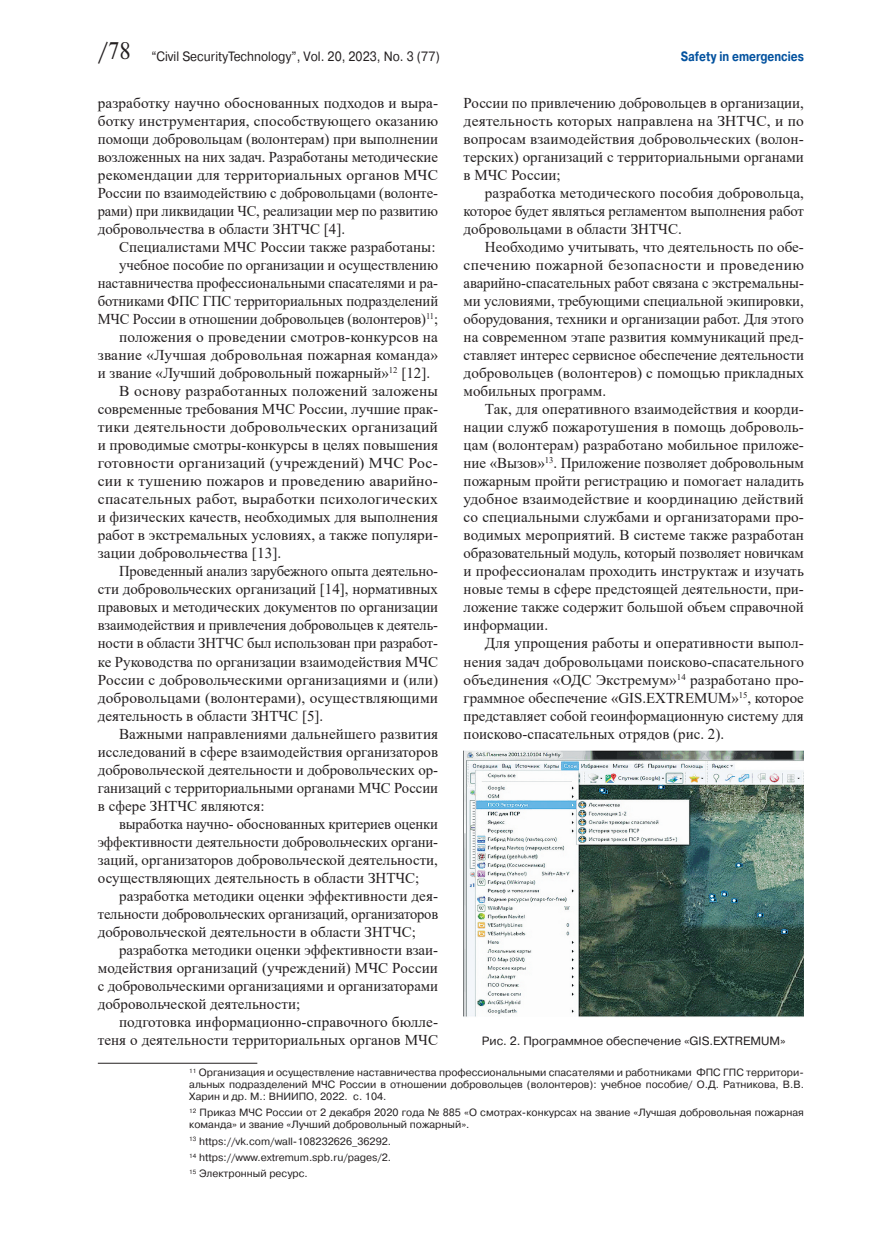
<style>
.page{position:relative;width:872px;height:1234px;background:#fff}
.page>*{position:absolute;margin:0;border:0;box-sizing:border-box;transform-origin:0 0}
.BODY{font:15px/18px "Times New Roman";color:#231f20;text-align:justify}
.BODY-2{font:15px/18px "Times New Roman";color:#231f20;text-align:justify;scale:1.04 1}
.t1{font:13.5px "Pragmatica C";color:#231f20;scale:.9 1}
.t2{font:700 13.5px "Pragmatica C";color:#03529f;scale:.82 1}
.PODRIS{font:12px "Pragmatica C";color:#231f20}
.SNOSKA_body{font:10.5px/12px "Pragmatica C";color:#231f20}
.SNOSKA_first{font:10.5px/12px "Pragmatica C";color:#231f20;text-align:justify}
.s1{font-family:"Newton C";font-size:24px}
</style>
<div class="page">
<img style="left:463px;top:750px;width:341px;height:266px">
<hr style="left:98px;top:1062px;width:159px;height:1px;background:#231f20">
<p class="t1" style="left:98px;top:49px;width:381px"><span class="s1">/78</span> “Civil SecurityTechnology”, Vol. 20, 2023, No. 3 (77)</p>
<p class="t2" style="left:681px;top:48px;width:152px">Safety in emergencies</p>
<p class="BODY" style="left:98px;top:94px;width:342px">разработку научно обоснованных подходов и выра&shy;ботку инструментария, способствующего оказанию помощи добровольцам (волонтерам) при выполнении возложенных на них задач. Разработаны методические рекомендации для территориальных органов МЧС России по взаимодействию с добровольцами (волонте&shy;рами) при ликвидации ЧС, реализации мер по развитию добровольчества в области ЗНТЧС [4].</p>
<p class="BODY" style="left:119px;top:238px;width:318px">Специалистами МЧС России также разработаны:</p>
<p class="BODY" style="left:98px;top:256px;width:342px;text-indent:21px">учебное пособие по организации и осуществлению наставничества профессиональными спасателями и ра&shy;ботниками ФПС ГПС территориальных подразделений МЧС России в отношении добровольцев (волонтеров)<sup>11</sup>;</p>
<p class="BODY" style="left:98px;top:328px;width:342px;text-indent:21px">положения о проведении смотров-конкурсов на звание «Лучшая добровольная пожарная команда» и звание «Лучший добровольный пожарный»<sup>12</sup> [12].</p>
<p class="BODY-2" style="left:98px;top:382px;width:329px;text-indent:21px">В основу разработанных положений заложены современные требования МЧС России, лучшие прак&shy;тики деятельности добровольческих организаций и проводимые смотры-конкурсы в целях повышения готовности организаций (учреждений) МЧС Рос&shy;сии к тушению пожаров и проведению аварийно&shy;спасательных работ, выработки психологических и физических качеств, необходимых для выполнения работ в экстремальных условиях, а также популяри&shy;зации добровольчества [13].</p>
<p class="BODY" style="left:98px;top:562px;width:342px;text-indent:21px">Проведенный анализ зарубежного опыта деятельно&shy;сти добровольческих организаций [14], нормативных правовых и методических документов по организации взаимодействия и привлечения добровольцев к деятель&shy;ности в области ЗНТЧС был использован при разработ&shy;ке Руководства по организации взаимодействия МЧС России с добровольческими организациями и (или) добровольцами (волонтерами), осуществляющими деятельность в области ЗНТЧС [5].</p>
<p class="BODY" style="left:98px;top:724px;width:342px;text-indent:21px">Важными направлениями дальнейшего развития исследований в сфере взаимодействия организаторов добровольческой деятельности и добровольческих ор&shy;ганизаций с территориальными органами МЧС России в сфере ЗНТЧС являются:</p>
<p class="BODY" style="left:98px;top:814px;width:342px;text-indent:21px">выработка научно- обоснованных критериев оценки эффективности деятельности добровольческих органи&shy;заций, организаторов добровольческой деятельности, осуществляющих деятельность в области ЗНТЧС;</p>
<p class="BODY" style="left:98px;top:886px;width:342px;text-indent:21px">разработка методики оценки эффективности дея&shy;тельности добровольческих организаций, организаторов добровольческой деятельности в области ЗНТЧС;</p>
<p class="BODY" style="left:98px;top:940px;width:342px;text-indent:21px">разработка методики оценки эффективности взаи&shy;модействия организаций (учреждений) МЧС России с добровольческими организациями и организаторами добровольческой деятельности;</p>
<p class="BODY" style="left:98px;top:1012px;width:342px;text-align:right">подготовка информационно-справочного бюлле&shy;теня о деятельности территориальных органов МЧС</p>
<p class="BODY" style="left:463px;top:94px;width:342px">России по привлечению добровольцев в организации, деятельность которых направлена на ЗНТЧС, и по вопросам взаимодействия добровольческих (волон&shy;терских) организаций с территориальными органами в МЧС России;</p>
<p class="BODY" style="left:463px;top:184px;width:342px;text-indent:21px">разработка методического пособия добровольца, которое будет являться регламентом выполнения работ добровольцами в области ЗНТЧС.</p>
<p class="BODY" style="left:463px;top:238px;width:342px;text-indent:21px">Необходимо учитывать, что деятельность по обе&shy;спечению пожарной безопасности и проведению аварийно-спасательных работ связана с экстремальны&shy;ми условиями, требующими специальной экипировки, оборудования, техники и организации работ. Для этого на современном этапе развития коммуникаций пред&shy;ставляет интерес сервисное обеспечение деятельности добровольцев (волонтеров) с помощью прикладных мобильных программ.</p>
<p class="BODY" style="left:463px;top:400px;width:342px;text-indent:21px">Так, для оперативного взаимодействия и коорди&shy;нации служб пожаротушения в помощь доброволь&shy;цам (волонтерам) разработано мобильное приложе&shy;ние «Вызов»<sup>13</sup>. Приложение позволяет добровольным пожарным пройти регистрацию и помогает наладить удобное взаимодействие и координацию действий со специальными службами и организаторами про&shy;водимых мероприятий. В системе также разработан образовательный модуль, который позволяет новичкам и профессионалам проходить инструктаж и изучать новые темы в сфере предстоящей деятельности, при&shy;ложение также содержит большой объем справочной информации.</p>
<p class="BODY" style="left:463px;top:634px;width:342px;text-indent:21px">Для упрощения работы и оперативности выпол&shy;нения задач добровольцами поисково-спасательного объединения «ОДС Экстремум»<sup>14</sup> разработано про&shy;граммное обеспечение «GIS.EXTREMUM»<sup>15</sup>, которое представляет собой геоинформационную систему для поисково-спасательных отрядов (рис. 2).</p>
<p class="PODRIS" style="left:482px;top:1033px;width:305px">Рис. 2. Программное обеспечение «GIS.EXTREMUM»</p>
<p class="SNOSKA_first" style="left:189px;top:1066px;width:616px"><sup>11</sup> Организация и осуществление наставничества профессиональными спасателями и работниками ФПС ГПС территори&shy;альных подразделений МЧС России в отношении добровольцев (волонтеров): учебное пособие/ О.Д. Ратникова, В.В.<br>Харин и др. М.: ВНИИПО, 2022. с. 104.</p>
<p class="SNOSKA_body" style="left:189px;top:1106px;width:616px"><sup>12</sup> Приказ МЧС России от 2 декабря 2020 года № 885 «О смотрах-конкурсах на звание «Лучшая добровольная пожарная команда» и звание «Лучший добровольный пожарный».</p>
<p class="SNOSKA_body" style="left:189px;top:1134px;width:203px"><sup>13</sup> https://vk.com/wall-108232626_36292.</p>
<p class="SNOSKA_body" style="left:189px;top:1151px;width:203px"><sup>14</sup> https://www.extremum.spb.ru/pages/2.</p>
<p class="SNOSKA_body" style="left:189px;top:1167px;width:120px"><sup>15</sup> Электронный ресурс.</p>
</div>
